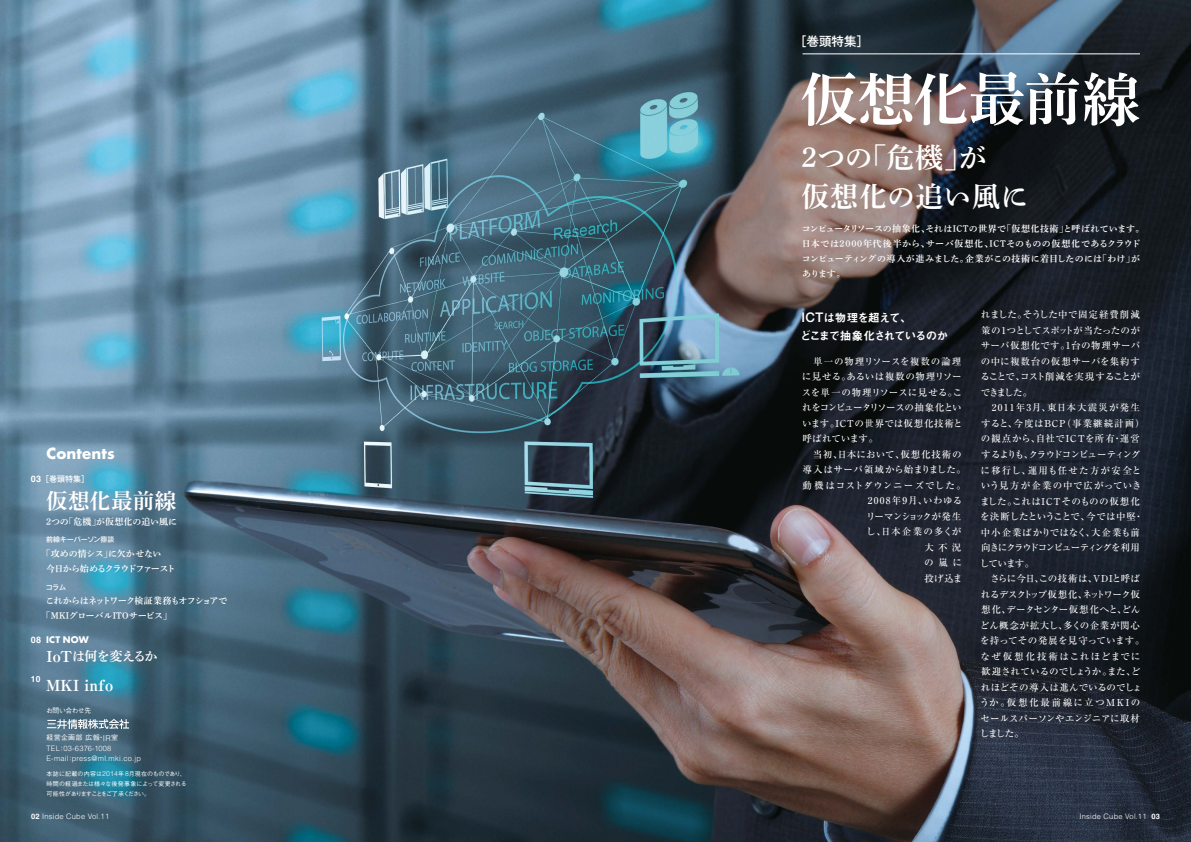
<style>
.page{position:relative;width:1191px;height:842px;background:#fff}
.page>*{position:absolute;margin:0;border:0;box-sizing:border-box;transform-origin:0 0}
.t1{font:57.5px "Shuei Min Pro B";letter-spacing:-.02em;color:#fff}
.t2{font:28px/39px "Shuei Min Pro B";letter-spacing:.01em;color:#fff}
.t3{font:21.5px "Shuei Min Pro B";letter-spacing:.02em;color:#fff}
.t4{font:700 expanded 15.2px "Ryumin Pr 6";color:#fff}
.t5{font:700 15px "Futura Std";letter-spacing:.01em;color:#fff}
.t6{font:13px "Shuei Min Pro B";letter-spacing:-.045em;color:#fff}
.t7{font:500 12.5px "Gothic MB101 Pr 6";color:#fff}
.t8{font:11.5px/18px "Midashi Go Pr 6 MB31";letter-spacing:-.065em;color:#fff}
.t9{font:500 9.5px/15.5px "Ryumin Pr 6";letter-spacing:.03em;color:#fff}
.t10{font:500 9.5px "Ryumin Pr 6";letter-spacing:-.075em;color:#fff}
.t11{font:500 9.5px "Ryumin Pr 6";letter-spacing:.065em;color:#fff}
.t12{font:500 9.5px "Ryumin Pr 6";letter-spacing:.05em;color:#fff}
.t13{font:500 9.5px "Ryumin Pr 6";letter-spacing:.08em;color:#fff}
.t14{font:500 9.5px "Ryumin Pr 6";letter-spacing:.085em;color:#fff}
.t15{font:500 9.5px "Ryumin Pr 6";letter-spacing:.135em;color:#fff}
.t16{font:500 9.5px "Ryumin Pr 6";letter-spacing:-.115em;color:#fff}
.t17{font:500 9.5px "Ryumin Pr 6";letter-spacing:.12em;color:#fff}
.t18{font:500 9.5px "Ryumin Pr 6";letter-spacing:-.01em;color:#fff}
.t19{font:9px/15px "Shuei Min Pro B";letter-spacing:.035em;color:#fff}
.t20{font:9px/15px "Shuei Min Pro B";letter-spacing:-.06em;color:#fff}
.t21{font:9px/15px "Shuei Min Pro B";letter-spacing:-.055em;color:#fff}
.t22{font:9px "Shuei Min Pro B";letter-spacing:-.005em;color:#fff}
.t23{font:700 8.9px "Futura Std";letter-spacing:.02em;color:#fff}
.t24{font:700 8.5px "Helvetica LT Std";color:#fff}
.t25{font:500 8px "Gothic MB101 Pr 6";color:#fff}
.t26{font:300 7.5px/9.5px "Helvetica LT Std";letter-spacing:.03em;color:#fff}
.t27{font:500 7px "Gothic MB101 Pr 6";letter-spacing:-.03em;color:#fff}
.t28{font:500 7px "Gothic BBB Pr 6";letter-spacing:.04em;color:#fff}
.t29{font:500 6.8px "Gothic BBB Pr 6";letter-spacing:-.05em;color:#fff}
.t30{font:500 6px/10px "Gothic BBB Pr 6";letter-spacing:-.025em;color:#fff}
.s1{font-family:"Helvetica LT Std";font-weight:700;font-size:9px}
.s2{font-family:"Helvetica LT Std";font-size:9px}
.s3{font-family:"Ryumin Pr 6";font-weight:700;font-stretch:expanded;font-size:15.1px}
.s4{font-family:"Helvetica LT Std";font-weight:300;font-size:8.1px}
.s5{font-family:"Gothic BBB Pr 6";font-weight:500;font-size:6.5px}
.s6{font-family:"Helvetica LT Std";font-weight:300;font-size:6.9px}
.s7{font-family:"Helvetica Neue";font-weight:500;font-size:13.2px}
.s8{font-weight:700}
</style>
<div class="page">
<img style="left:0;top:0;width:1191px;height:842px">
<hr style="left:802px;top:54px;width:338px;height:1px;background:#fff">
<svg style="left:47px;top:719px;width:82px;height:10px"></svg>
<h3 class="t7" style="left:794px;top:31px;width:76px">［巻頭特集］</h3>
<h1 class="t1" style="left:800px;top:58px;width:341px">仮想化最前線</h1>
<h2 class="t2" style="left:801px;top:137px;width:228px">2つの「危機」が<br>仮想化の追い風に</h2>
<h3 class="t5" style="left:46px;top:443px;width:70px">Contents</h3>
<p class="t25" style="left:31px;top:473px;width:60px"><span class="s1">03</span>［巻頭特集］</p>
<h3 class="t3" style="left:46px;top:486px;width:132px">仮想化最前線</h3>
<p class="t22" style="left:46px;top:515px;width:132px">2つの「危機」が仮想化の追い風に</p>
<p class="t27" style="left:46px;top:534px;width:70px">前線キーパーソン鼎談</p>
<p class="t21" style="left:46px;top:546px;width:131px;text-indent:-5px">「攻めの情シス」に欠かせない<br>今日から始めるクラウドファースト</p>
<p class="t27" style="left:46px;top:581px;width:22px">コラム</p>
<p class="t20" style="left:42px;top:593px;width:187px;text-indent:4px">これからはネットワーク検証業務もオフショアで「MKIグローバルITOサービス」</p>
<p class="t23" style="left:31px;top:633px;width:59px"><span class="s2">08</span> ICT NOW</p>
<h3 class="t6" style="left:46px;top:647px;width:113px"><span class="s3">IoT</span>は何を変えるか</h3>
<p class="t24" style="left:31px;top:674px;width:11px">10</p>
<h3 class="t4" style="left:46px;top:673px;width:69px">MKI info</h3>
<p class="t29" style="left:46px;top:705px;width:47px">お問い合わせ先</p>
<p class="t28" style="left:46px;top:732px;width:73px">経営企画部広報・<span class="s4">IR</span>室</p>
<p class="t26" style="left:46px;top:744px;width:96px">TEL<span class="s5">：</span>03-6376-1008<br>E-mail<span class="s5">：</span>press@ml.mki.co.jp</p>
<p class="t30" style="left:47px;top:769px;width:142px">本誌に記載の内容は<span class="s6">2014</span>年<span class="s6">8</span>月現在のものであり、時間の経過または様々な後発事象によって変更される可能性がありますことをご了承ください。</p>
<p class="t19" style="left:801px;top:221px;width:344px">コンピュータリソースの抽象化、それはICTの世界で「仮想化技術」と呼ばれています。日本では2000年代後半から、サーバ仮想化、ICTそのものの仮想化であるクラウドコンピューティングの導入が進みました。企業がこの技術に着目したのには「わけ」があります。</p>
<p class="t8" style="left:800px;top:308px;width:150px"><span class="s7">ICT</span>は物理を超えて、<br>どこまで抽象化されているのか</p>
<p class="t14" style="left:813px;top:354px;width:150px">単一の物理リソースを複数の論理</p>
<p class="t9" style="left:802px;top:369px;width:161px">に見せる。あるいは複数の物理リソー</p>
<p class="t9" style="left:802px;top:384px;width:162px">スを単一の物理リソースに見せる。こ</p>
<p class="t10" style="left:802px;top:400px;width:161px">れをコンピュータリソースの抽象化とい</p>
<p class="t9" style="left:802px;top:415px;width:162px">います。ICTの世界では仮想化技術と</p>
<p class="t18" style="left:802px;top:431px;width:77px">呼ばれています。</p>
<p class="t11" style="left:802px;top:447px;width:161px">　当初、日本において、仮想化技術の</p>
<p class="t12" style="left:802px;top:462px;width:165px">導入はサーバ領域から始まりました。</p>
<p class="t13" style="left:802px;top:478px;width:165px">動機はコストダウンニーズでした。</p>
<p class="t15" style="left:867px;top:493px;width:96px">2008年9月、いわゆる</p>
<p class="t16" style="left:866px;top:509px;width:97px">リーマンショックが発生</p>
<p class="t17" style="left:866px;top:524px;width:97px">し、日本企業の多くが</p>
<p class="t9" style="left:924px;top:539px;width:38px">大不況</p>
<p class="t9" style="left:924px;top:555px;width:39px">の嵐に</p>
<p class="t9" style="left:924px;top:570px;width:39px">投げ込ま</p>
<p class="t9" style="left:979px;top:307px;width:166px">れました。そうした中で固定経費削減策の1つとしてスポットが当たったのがサーバ仮想化です。1台の物理サーバの中に複数台の仮想サーバを集約することで、コスト削減を実現することができました。<br>　2011年3月、東日本大震災が発生すると、今度はBCP（事業継続計画）の観点から、自社でICTを所有・運営するよりも、クラウドコンピューティングに移行し、運用も任せた方が安全という見方が企業の中で広がっていきました。これはICTそのものの仮想化を決断したということで、今では中堅・中小企業ばかりではなく、大企業も前向きにクラウドコンピューティングを利用しています。<br>　さらに今日、この技術は、VDIと呼ばれるデスクトップ仮想化、ネットワーク仮想化、データセンター仮想化へと、どんどん概念が拡大し、多くの企業が関心を持ってその発展を見守っています。なぜ仮想化技術はこれほどまでに歓迎されているのでしょうか。また、どれほどその導入は進んでいるのでしょうか。仮想化最前線に立つMKIのセールスパーソンやエンジニアに取材しました。</p>
<p class="t26" style="left:31px;top:812px;width:80px"><span class="s8">02</span> Inside Cube Vol.11</p>
<p class="t26" style="left:1079px;top:812px;width:82px">Inside Cube Vol.11 <span class="s8">03</span></p>
</div>
